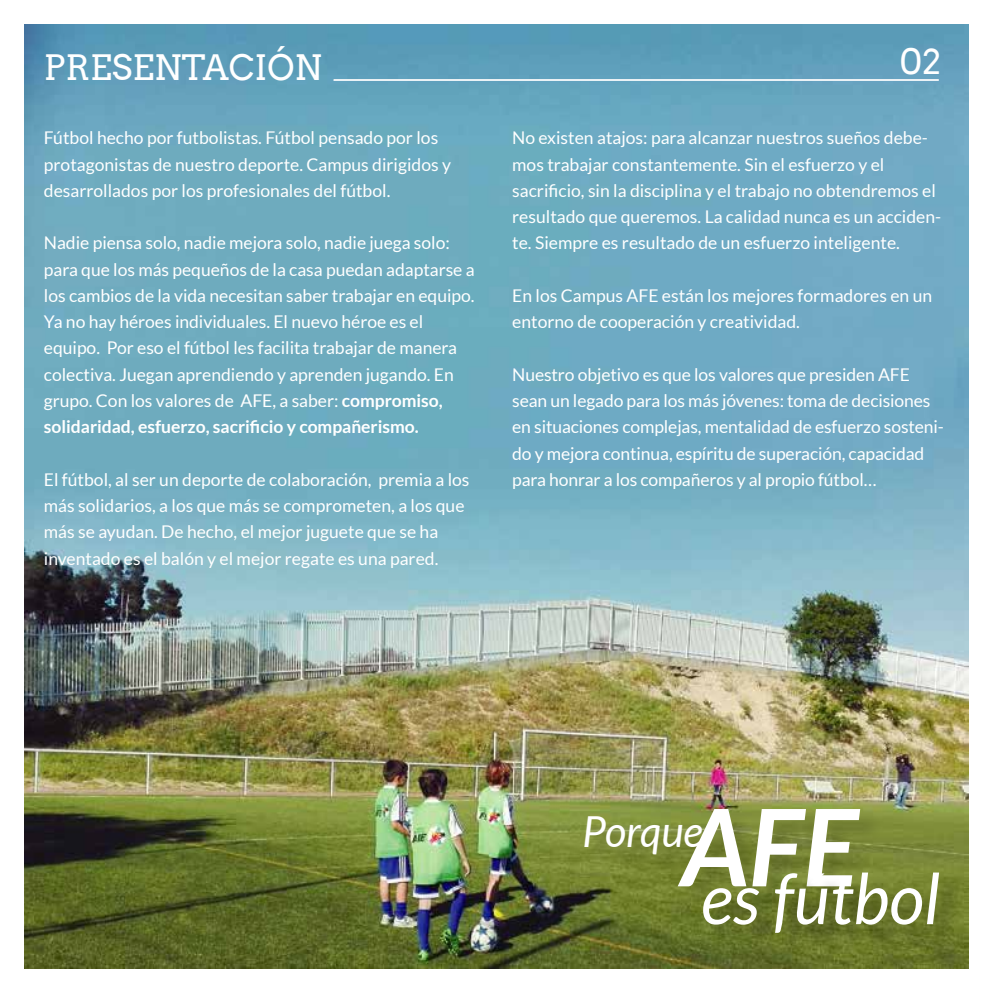
<style>
.page{position:relative;width:993px;height:993px;background:#fff}
.page>*{position:absolute;margin:0;border:0;box-sizing:border-box;transform-origin:0 0}
.t1{font:italic 700 106.92px "Lato";color:#fff}
.t2{font:italic 70px "Lato";color:#fff}
.t3{font:italic 42.7px "Lato";color:#fff}
.t4{font:35px "Arvo";color:#fff}
.t5{font:17.5px/26.2px "Lato";color:#fff}
.s1{font-weight:700}
</style>
<div class="page">
<img style="left:25px;top:25px;width:942px;height:942px">
<hr style="left:333px;top:79px;width:605px;height:2px;background:#fff">
<img style="left:579px;top:806px;width:95px;height:78px">
<img style="left:674px;top:791px;width:276px;height:152px">
<img style="left:698px;top:860px;width:269px;height:108px">
<h3 class="t4" style="left:44px;top:46px;width:279px">PRESENTACIÓN</h3>
<h3 class="t4" style="left:899px;top:40px;width:43px">02</h3>
<p class="t5" style="left:44px;top:125px;width:408px">Fútbol hecho por futbolistas. Fútbol pensado por los protagonistas de nuestro deporte. Campus dirigidos y desarrollados por los profesionales del fútbol.</p>
<p class="t5" style="left:44px;top:230px;width:432px">Nadie piensa solo, nadie mejora solo, nadie juega solo: para que los más pequeños de la casa puedan adaptarse a los cambios de la vida necesitan saber trabajar en equipo.<br>Ya no hay héroes individuales. El nuevo héroe es el equipo. Por eso el fútbol les facilita trabajar de manera colectiva. Juegan aprendiendo y aprenden jugando. En grupo. Con los valores de AFE, a saber: <span class="s1">compromiso, solidaridad, esfuerzo, sacrificio y compañerismo.</span></p>
<p class="t5" style="left:44px;top:466px;width:427px">El fútbol, al ser un deporte de colaboración, premia a los más solidarios, a los que más se comprometen, a los que más se ayudan. De hecho, el mejor juguete que se ha inventado es el balón y el mejor regate es una pared.</p>
<p class="t5" style="left:512px;top:125px;width:430px">No existen atajos: para alcanzar nuestros sueños debe&shy;mos trabajar constantemente. Sin el esfuerzo y el sacrificio, sin la disciplina y el trabajo no obtendremos el resultado que queremos. La calidad nunca es un acciden&shy;te. Siempre es resultado de un esfuerzo inteligente.</p>
<p class="t5" style="left:512px;top:282px;width:421px">En los Campus AFE están los mejores formadores en un entorno de cooperación y creatividad.</p>
<p class="t5" style="left:512px;top:361px;width:433px">Nuestro objetivo es que los valores que presiden AFE sean un legado para los más jóvenes: toma de decisiones en situaciones complejas, mentalidad de esfuerzo sosteni&shy;do y mejora continua, espíritu de superación, capacidad para honrar a los compañeros y al propio fútbol…</p>
<h1 class="t1" style="left:681px;top:785px;width:178px">AFE</h1>
<h3 class="t3" style="left:582px;top:807px;width:122px">Porque</h3>
<h2 class="t2" style="left:700px;top:859px;width:240px">es fútbol</h2>
</div>
